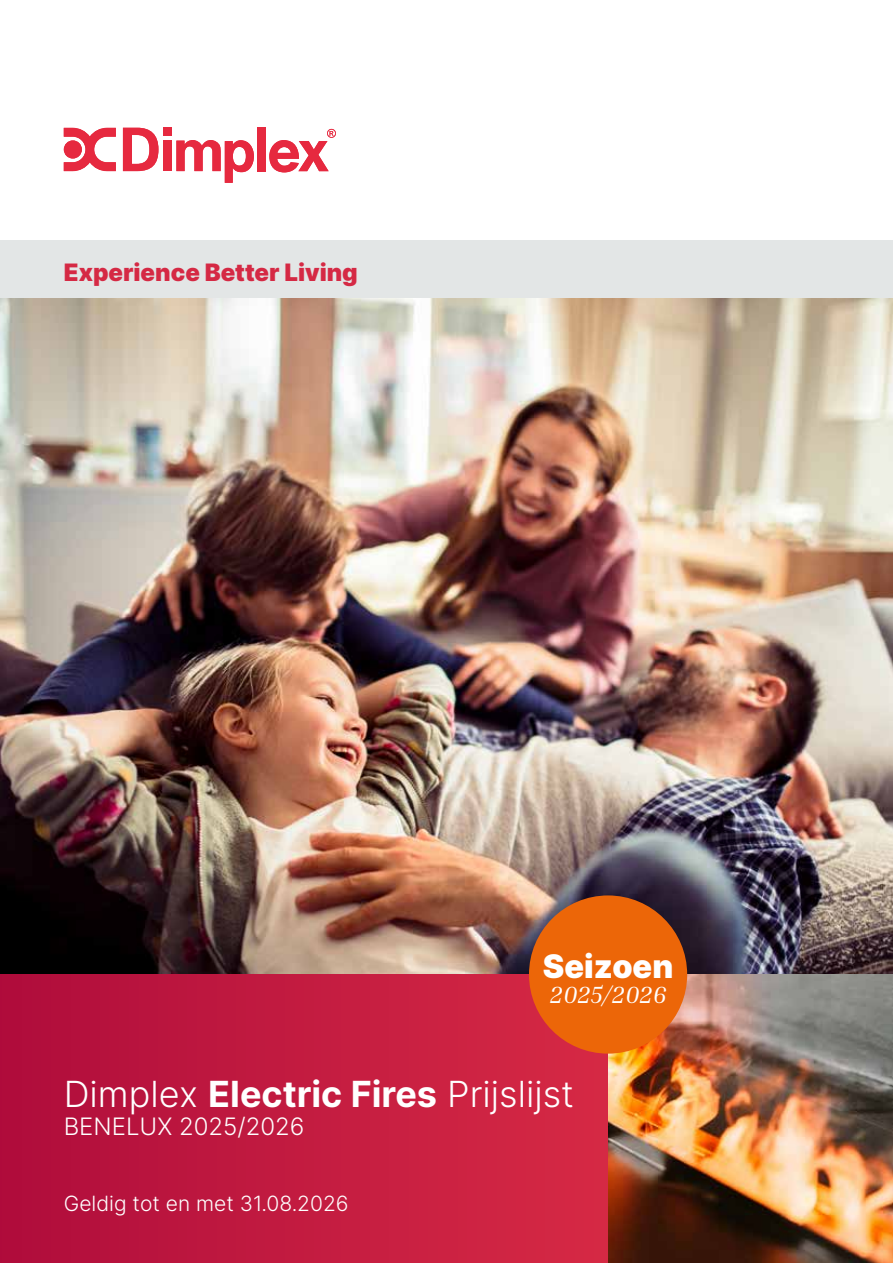
<style>
.page{position:relative;width:893px;height:1263px;background:#fff}
.page>*{position:absolute;margin:0;border:0;box-sizing:border-box;transform-origin:0 0}
.t1{font:300 36px "Inter";color:#fff}
.t2{font:900 32.4px "Inter";color:#fff}
.t3{font:900 24px "Inter";color:#d52944}
.t4{font:300 24px "Inter";color:#fff}
.t5{font:italic 24px "Inria Serif";color:#fff}
.t6{font:300 21px "Inter";color:#fff}
.s1{font-weight:700}
</style>
<div class="page">
<img style="left:0;top:298px;width:893px;height:676px">
<div style="left:0;top:974px;width:608px;height:289px;background:linear-gradient(to right,#af0d3c,#d62a45)"></div>
<img style="left:608px;top:974px;width:285px;height:289px">
<div style="left:0;top:240px;width:893px;height:58px;background:#e3e6e6"></div>
<div style="left:529px;top:895px;width:158px;height:158px;background:#ec6608;border-radius:50%"></div>
<svg style="left:64px;top:128px;width:52px;height:43px"></svg>
<svg style="left:123px;top:128px;width:35px;height:43px"></svg>
<div style="left:163px;top:128px;width:8px;height:7px;background:#e6293f"></div>
<div style="left:163px;top:141px;width:8px;height:30px;background:#e6293f"></div>
<div style="left:257px;top:128px;width:9px;height:43px;background:#e6293f"></div>
<svg style="left:176px;top:140px;width:78px;height:43px"></svg>
<svg style="left:269px;top:129px;width:67px;height:43px"></svg>
<p class="t3" style="left:64px;top:254px;width:296px">Experience Better Living</p>
<p class="t2" style="left:543px;top:942px;width:132px">Seizoen</p>
<p class="t5" style="left:550px;top:979px;width:118px">2025/2026</p>
<p class="t1" style="left:64px;top:1067px;width:512px">Dimplex <span class="s1">Electric Fires</span> Prijslijst</p>
<p class="t4" style="left:64px;top:1109px;width:242px">BENELUX 2025/2026</p>
<p class="t6" style="left:64px;top:1188px;width:286px">Geldig tot en met 31.08.2026</p>
</div>
